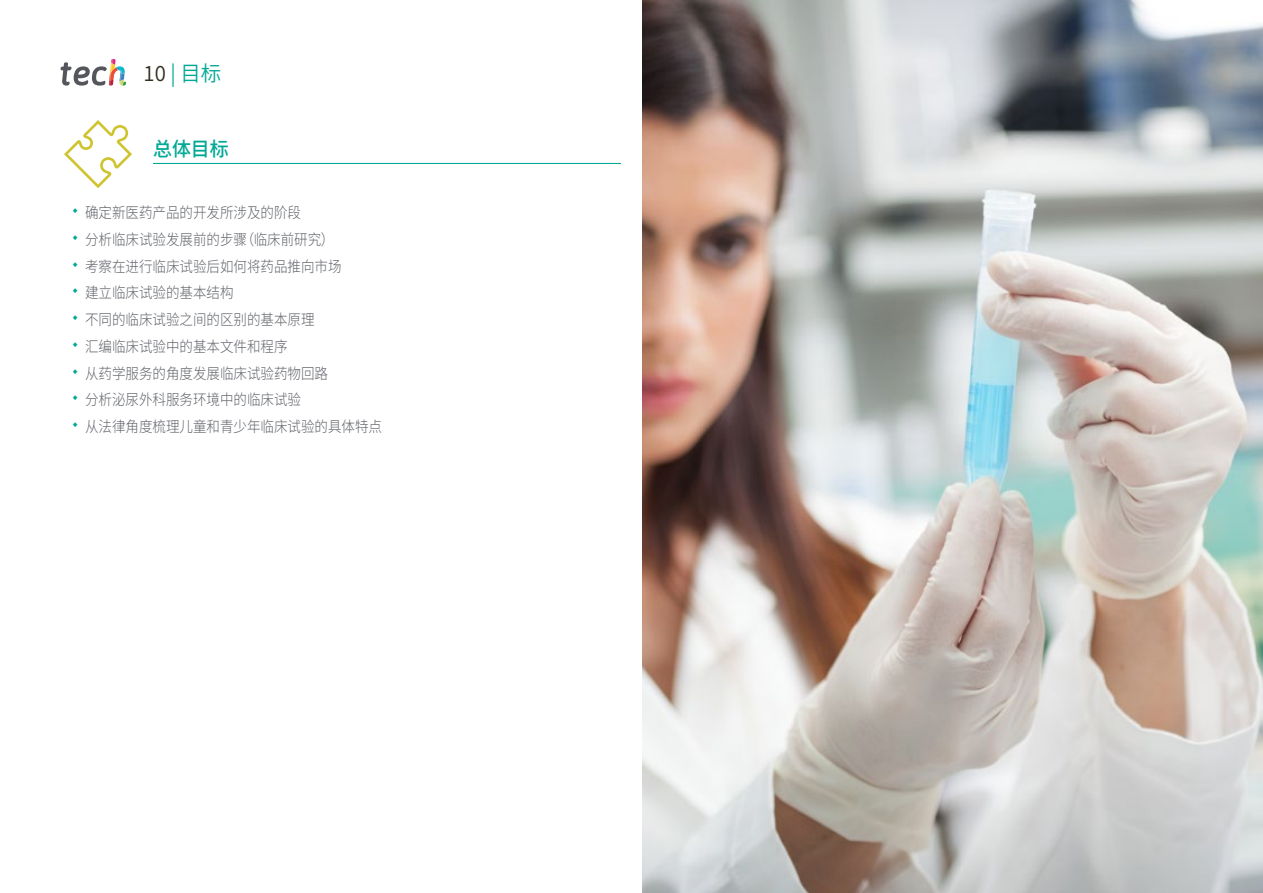
<style>
.page{position:relative;width:1263px;height:893px;background:#fff}
.page>*{position:absolute;margin:0;border:0;box-sizing:border-box;transform-origin:0 0}
.t1{font:21px "Source Han Sans CN";color:#00a996}
.t2{font:500 19.5px "Source Han Sans CN";color:#00a996}
.t3{font:300 15px/26.7px "Source Han Sans CN";color:#61646a;scale:.9 1}
.s1{color:#312e20}
</style>
<div class="page">
<hr style="left:153px;top:163px;width:468px;height:1px;background:#00a996">
<svg style="left:64px;top:120px;width:68px;height:68px"></svg>
<img style="left:642px;top:0;width:621px;height:893px">
<svg style="left:61px;top:59px;width:65px;height:27px"></svg>
<h1 class="t1" style="left:144px;top:61px;width:79px"><span class="s1">10</span> | 目标</h1>
<h2 class="t2" style="left:153px;top:138px;width:77px">总体目标</h2>
<p class="t3" style="left:85px;top:200px;width:331px">确定新医药产品的开发所涉及的阶段<br>分析临床试验发展前的步骤（临床前研究）<br>考察在进行临床试验后如何将药品推向市场<br>建立临床试验的基本结构<br>不同的临床试验之间的区别的基本原理<br>汇编临床试验中的基本文件和程序<br>从药学服务的角度发展临床试验药物回路<br>分析泌尿外科服务环境中的临床试验<br>从法律角度梳理儿童和青少年临床试验的具体特点</p>
</div>
